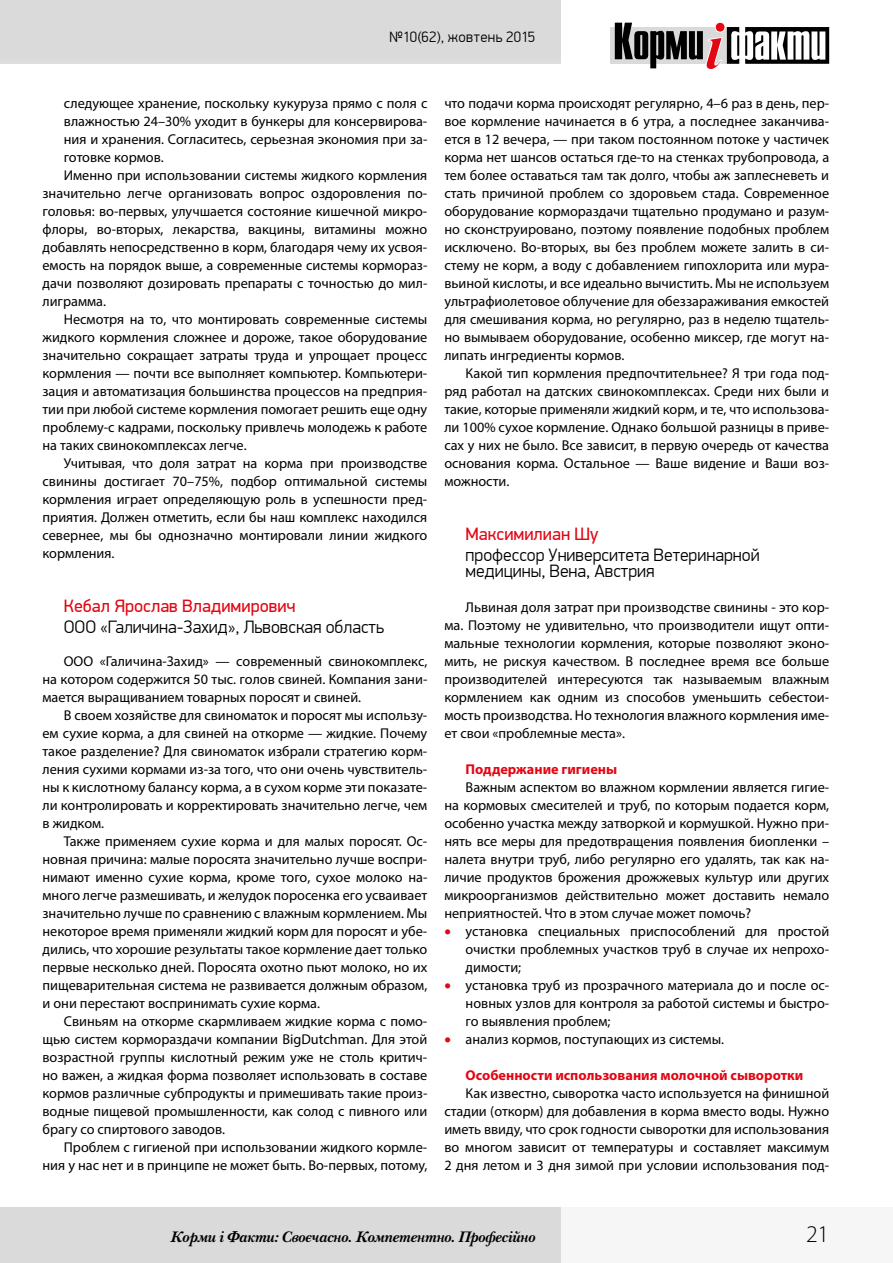
<style>
.page{position:relative;width:893px;height:1263px;background:#fff}
.page>*{position:absolute;margin:0;border:0;box-sizing:border-box;transform-origin:0 0}
.t1{font:300 24px "Myriad Pro";color:#000}
.t2{font:300 18px/16.5px "PF Din Display Pro";color:#000}
.t3{font:18px "PF Din Display Pro";color:#e30613}
.t4{font:italic 700 15.75px "New Baskerville C";letter-spacing:-.01em;color:#000}
.t5{font:300 15px "PF Din Display Pro";letter-spacing:.025em;color:#000}
.t6{font:14.25px/18px "Myriad Pro";color:#000;text-align:justify}
.t7{font:700 14.25px "Myriad Pro";color:#e30613}
.s1{color:#e30613}
</style>
<div class="page">
<div style="left:0;top:1208px;width:561px;height:55px;background:#dadada"></div>
<div style="left:561px;top:1208px;width:332px;height:55px;background:#f6f6f6"></div>
<div style="left:0;top:0;width:561px;height:64px;background:#dadada"></div>
<svg style="left:610px;top:27px;width:5px;height:37px"></svg>
<svg style="left:615px;top:22px;width:124px;height:48px"></svg>
<hr style="left:737px;top:35px;width:2px;height:21px;background:#000">
<svg style="left:745px;top:27px;width:84px;height:37px"></svg>
<p class="t5" style="left:389px;top:28px;width:148px">№10(62), жовтень 2015</p>
<p class="t6" style="left:64px;top:94px;width:365px">следующее хранение, поскольку кукуруза прямо с поля с</p>
<p class="t6" style="left:64px;top:112px;width:365px">влажностью 24–30% уходит в бункеры для консервирова-</p>
<p class="t6" style="left:64px;top:130px;width:365px">ния и хранения. Согласитесь, серьезная экономия при за-</p>
<p class="t6" style="left:64px;top:148px;width:102px">готовке кормов.</p>
<p class="t6" style="left:64px;top:166px;width:365px">Именно при использовании системы жидкого кормления</p>
<p class="t6" style="left:43px;top:184px;width:386px">значительно легче организовать вопрос оздоровления по-</p>
<p class="t6" style="left:43px;top:202px;width:386px">головья: во-первых, улучшается состояние кишечной микро-</p>
<p class="t6" style="left:43px;top:220px;width:386px">флоры, во-вторых, лекарства, вакцины, витамины можно</p>
<p class="t6" style="left:43px;top:238px;width:386px">добавлять непосредственно в корм, благодаря чему их усвоя-</p>
<p class="t6" style="left:43px;top:256px;width:386px">емость на порядок выше, а современные системы кормораз-</p>
<p class="t6" style="left:43px;top:274px;width:386px">дачи позволяют дозировать препараты с точностью до мил-</p>
<p class="t6" style="left:43px;top:292px;width:65px">лиграмма.</p>
<p class="t6" style="left:64px;top:310px;width:365px">Несмотря на то, что монтировать современные системы</p>
<p class="t6" style="left:43px;top:328px;width:386px">жидкого кормления сложнее и дороже, такое оборудование</p>
<p class="t6" style="left:43px;top:346px;width:386px">значительно сокращает затраты труда и упрощает процесс</p>
<p class="t6" style="left:43px;top:364px;width:386px">кормления — почти все выполняет компьютер. Компьютери-</p>
<p class="t6" style="left:43px;top:382px;width:386px">зация и автоматизация большинства процессов на предприя-</p>
<p class="t6" style="left:43px;top:400px;width:386px">тии при любой системе кормления помогает решить еще одну</p>
<p class="t6" style="left:43px;top:418px;width:386px">проблему-с кадрами, поскольку привлечь молодежь к работе</p>
<p class="t6" style="left:43px;top:436px;width:206px">на таких свинокомплексах легче.</p>
<p class="t6" style="left:64px;top:454px;width:365px">Учитывая, что доля затрат на корма при производстве</p>
<p class="t6" style="left:43px;top:472px;width:386px">свинины достигает 70–75%, подбор оптимальной системы</p>
<p class="t6" style="left:43px;top:490px;width:386px">кормления играет определяющую роль в успешности пред-</p>
<p class="t6" style="left:43px;top:508px;width:386px">приятия. Должен отметить, если бы наш комплекс находился</p>
<p class="t6" style="left:43px;top:526px;width:386px">севернее, мы бы однозначно монтировали линии жидкого</p>
<p class="t6" style="left:43px;top:544px;width:74px">кормления.</p>
<p class="t3" style="left:64px;top:595px;width:233px">Кебал Ярослав Владимирович</p>
<p class="t2" style="left:64px;top:619px;width:322px">ООО «Галичина-Захид», Львовская область</p>
<p class="t6" style="left:43px;top:652px;width:386px;text-indent:21px">ООО «Галичина-Захид» — современный свинокомплекс, на котором содержится 50 тыс. голов свиней. Компания зани&shy;мается выращиванием товарных поросят и свиней.</p>
<p class="t6" style="left:43px;top:706px;width:386px;text-indent:21px">В своем хозяйстве для свиноматок и поросят мы использу&shy;ем сухие корма, а для свиней на откорме — жидкие. Почему такое разделение? Для свиноматок избрали стратегию корм&shy;ления сухими кормами из-за того, что они очень чувствитель&shy;ны к кислотному балансу корма, а в сухом корме эти показате&shy;ли контролировать и корректировать значительно легче, чем в жидком.</p>
<p class="t6" style="left:43px;top:832px;width:386px;text-indent:21px">Также применяем сухие корма и для малых поросят. Ос&shy;новная причина: малые поросята значительно лучше воспри&shy;нимают именно сухие корма, кроме того, сухое молоко на&shy;много легче размешивать, и желудок поросенка его усваивает значительно лучше по сравнению с влажным кормлением. Мы некоторое время применяли жидкий корм для поросят и убе&shy;дились, что хорошие результаты такое кормление дает только первые несколько дней. Поросята охотно пьют молоко, но их пищеварительная система не развивается должным образом, и они перестают воспринимать сухие корма.</p>
<p class="t6" style="left:43px;top:1012px;width:386px;text-indent:21px">Свиньям на откорме скармливаем жидкие корма с помо&shy;щью систем кормораздачи компании BigDutchman. Для этой возрастной группы кислотный режим уже не столь критич&shy;но важен, а жидкая форма позволяет использовать в составе кормов различные субпродукты и примешивать такие произ&shy;водные пищевой промышленности, как солод с пивного или брагу со спиртового заводов.</p>
<p class="t6" style="left:43px;top:1138px;width:386px;text-align:right">Проблем с гигиеной при использовании жидкого кормле&shy;ния у нас нет и в принципе не может быть. Во-первых, потому,</p>
<p class="t6" style="left:444px;top:94px;width:386px">что подачи корма происходят регулярно, 4–6 раз в день, пер&shy;вое кормление начинается в 6 утра, а последнее заканчива&shy;ется в 12 вечера, — при таком постоянном потоке у частичек корма нет шансов остаться где-то на стенках трубопровода, а тем более оставаться там так долго, чтобы аж заплесневеть и стать причиной проблем со здоровьем стада. Современное оборудование кормораздачи тщательно продумано и разум&shy;но сконструировано, поэтому появление подобных проблем исключено. Во-вторых, вы без проблем можете залить в си&shy;стему не корм, а воду с добавлением гипохлорита или мура&shy;вьиной кислоты, и все идеально вычистить. Мы не используем ультрафиолетовое облучение для обеззараживания емкостей для смешивания корма, но регулярно, раз в неделю тщатель&shy;но вымываем оборудование, особенно миксер, где могут на&shy;липать ингредиенты кормов.</p>
<p class="t6" style="left:444px;top:364px;width:386px;text-indent:21px">Какой тип кормления предпочтительнее? Я три года под&shy;ряд работал на датских свинокомплексах. Среди них были и такие, которые применяли жидкий корм, и те, что использова&shy;ли 100% сухое кормление. Однако большой разницы в приве&shy;сах у них не было. Все зависит, в первую очередь от качества основания корма. Остальное — Ваше видение и Ваши воз&shy;можности.</p>
<p class="t3" style="left:466px;top:523px;width:135px">Максимилиан Шу</p>
<p class="t2" style="left:466px;top:547px;width:296px">профессор Университета Ветеринарной медицины, Вена, Австрия</p>
<p class="t6" style="left:444px;top:598px;width:386px;text-indent:21px">Львиная доля затрат при производстве свинины - это кор&shy;ма. Поэтому не удивительно, что производители ищут опти&shy;мальные технологии кормления, которые позволяют эконо&shy;мить, не рискуя качеством. В последнее время все больше производителей интересуются так называемым влажным кормлением как одним из способов уменьшить себестои&shy;мость производства. Но технология влажного кормления име&shy;ет свои «проблемные места».</p>
<p class="t7" style="left:466px;top:760px;width:153px">Поддержание гигиены</p>
<p class="t6" style="left:444px;top:778px;width:386px;text-indent:21px">Важным аспектом во влажном кормлении является гигие&shy;на кормовых смесителей и труб, по которым подается корм, особенно участка между затворкой и кормушкой. Нужно при&shy;нять все меры для предотвращения появления биопленки – налета внутри труб, либо регулярно его удалять, так как на&shy;личие продуктов брожения дрожжевых культур или других микроорганизмов действительно может доставить немало неприятностей. Что в этом случае может помочь?</p>
<p class="t6" style="left:466px;top:922px;width:365px;text-indent:-21px"><span class="s1">•</span> установка специальных приспособлений для простой очистки проблемных участков труб в случае их непрохо&shy;димости;</p>
<p class="t6" style="left:466px;top:976px;width:365px;text-indent:-21px"><span class="s1">•</span> установка труб из прозрачного материала до и после ос&shy;новных узлов для контроля за работой системы и быстро&shy;го выявления проблем;</p>
<p class="t6" style="left:444px;top:1030px;width:281px"><span class="s1">•</span> анализ кормов, поступающих из системы.</p>
<p class="t7" style="left:466px;top:1066px;width:339px">Особенности использования молочной сыворотки</p>
<p class="t6" style="left:444px;top:1084px;width:386px;text-indent:21px">Как известно, сыворотка часто используется на финишной стадии (откорм) для добавления в корма вместо воды. Нужно иметь ввиду, что срок годности сыворотки для использования во многом зависит от температуры и составляет максимум 2 дня летом и 3 дня зимой при условии использования под-</p>
<p class="t4" style="left:170px;top:1227px;width:367px">Корми і Факти: Своєчасно. Компетентно. Професійно</p>
<h1 class="t1" style="left:806px;top:1221px;width:25px">21</h1>
</div>
